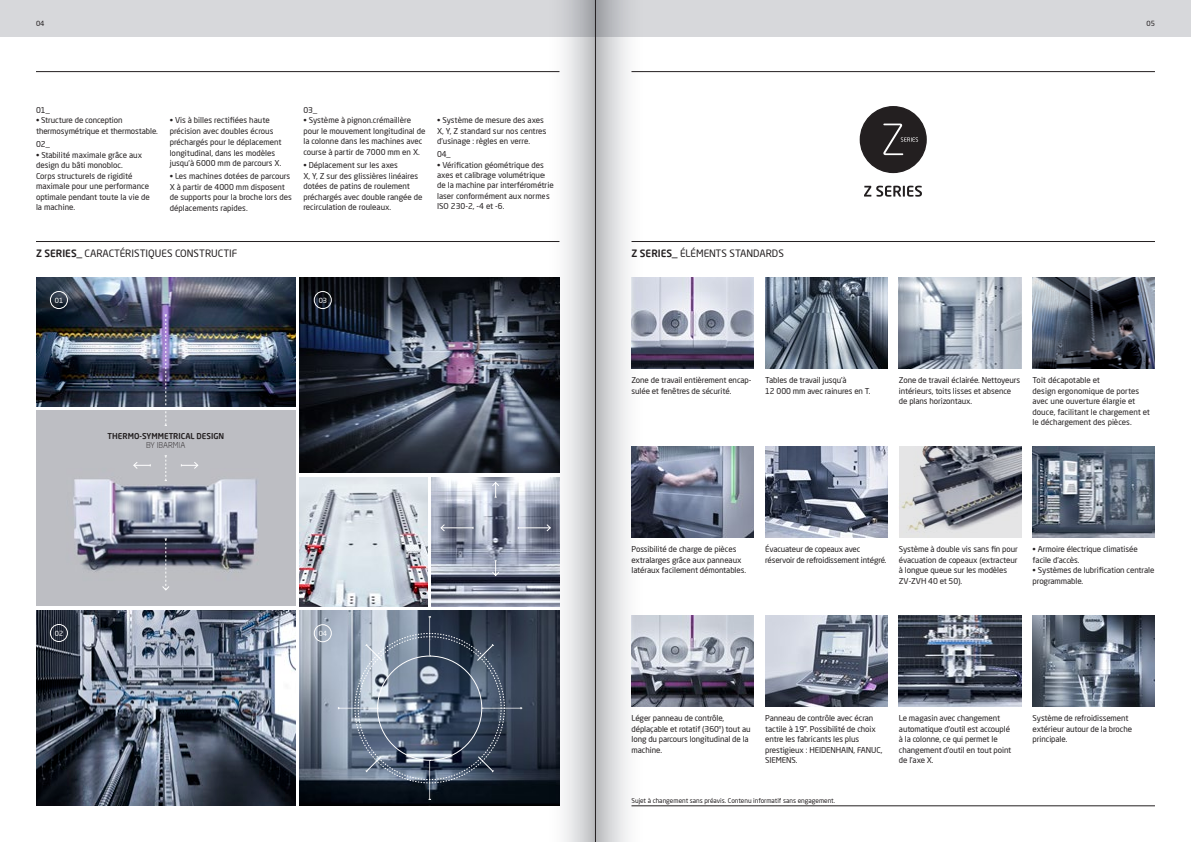
<style>
.page{position:relative;width:1191px;height:842px;background:#fff}
.page>*{position:absolute;margin:0;border:0;box-sizing:border-box;transform-origin:0 0}
.t1{font:10px "Neo Sans Pro";color:#231f20}
.t2{font:8px/10.5px "Neo Sans Pro";letter-spacing:-.01em;color:#231f20}
.t3{font:500 8px "Neo Sans Pro";color:#231f20}
.t4{font:300 8px "Neo Sans Pro";color:#231f20}
.t5{font:7px "Neo Sans Pro";color:#fff}
.t6{font:7px "Neo Sans Pro";color:#231f20}
.t7{font:6.5px "Neo Sans Pro";color:#231f20}
.s1{font-weight:500}
</style>
<div class="page">
<div style="left:0;top:0;width:1191px;height:36px;background:#d7d8db"></div>
<hr style="left:36px;top:71px;width:523px;height:1px;background:#231f20">
<hr style="left:631px;top:71px;width:524px;height:1px;background:#231f20">
<svg style="left:864px;top:186px;width:58px;height:11px"></svg>
<div style="left:860px;top:107px;width:66px;height:65px;background:#231f20;border-radius:50%"></div>
<div style="left:859px;top:106px;width:67px;height:67px;border:1px solid #231f20;border-radius:50%"></div>
<svg style="left:883px;top:124px;width:35px;height:31px"></svg>
<hr style="left:36px;top:241px;width:523px;height:1px;background:#231f20">
<hr style="left:631px;top:241px;width:524px;height:1px;background:#231f20">
<hr style="left:631px;top:806px;width:524px;height:1px;background:#231f20">
<img style="left:36px;top:277px;width:260px;height:129px">
<div style="left:36px;top:410px;width:260px;height:196px;background:#bdbec3"></div>
<img style="left:73px;top:455px;width:185px;height:117px">
<svg style="left:165px;top:315px;width:2px;height:111px"></svg>
<svg style="left:165px;top:456px;width:2px;height:25px"></svg>
<svg style="left:162px;top:539px;width:8px;height:52px"></svg>
<div style="left:50px;top:291px;width:18px;height:18px;border:1px solid #fff;border-radius:50%"></div>
<svg style="left:133px;top:461px;width:18px;height:8px"></svg>
<svg style="left:181px;top:461px;width:17px;height:8px"></svg>
<img style="left:300px;top:277px;width:244px;height:196px">
<svg style="left:427px;top:562px;width:5px;height:29px"></svg>
<div style="left:314px;top:291px;width:17px;height:18px;border:1px solid #fff;border-radius:50%"></div>
<img style="left:36px;top:610px;width:260px;height:196px">
<img style="left:300px;top:610px;width:244px;height:196px">
<svg style="left:338px;top:617px;width:184px;height:183px;background:#5b6879"></svg>
<div style="left:314px;top:624px;width:17px;height:18px;border:1px solid #fff;border-radius:50%"></div>
<div style="left:50px;top:624px;width:18px;height:18px;border:1px solid #fff;border-radius:50%"></div>
<img style="left:300px;top:477px;width:127px;height:129px">
<img style="left:432px;top:477px;width:112px;height:129px">
<hr style="left:518px;top:528px;width:32px;height:1px;background:#fff">
<svg style="left:492px;top:482px;width:7px;height:16px"></svg>
<svg style="left:492px;top:560px;width:7px;height:16px"></svg>
<hr style="left:441px;top:528px;width:32px;height:1px;background:#fff">
<svg style="left:440px;top:524px;width:5px;height:8px"></svg>
<img style="left:899px;top:615px;width:122px;height:91px">
<img style="left:765px;top:615px;width:122px;height:91px">
<img style="left:1032px;top:615px;width:123px;height:91px">
<img style="left:646px;top:615px;width:108px;height:91px">
<img style="left:899px;top:277px;width:122px;height:91px">
<img style="left:646px;top:446px;width:108px;height:91px">
<img style="left:646px;top:277px;width:108px;height:91px">
<img style="left:765px;top:446px;width:122px;height:91px">
<img style="left:1032px;top:446px;width:123px;height:91px">
<img style="left:765px;top:277px;width:122px;height:91px">
<svg style="left:899px;top:446px;width:122px;height:91px;background:#999ba2"></svg>
<svg style="left:1032px;top:277px;width:123px;height:91px;background:#4e5562"></svg>
<svg style="left:544px;top:0;width:51px;height:842px"></svg>
<svg style="left:596px;top:0;width:50px;height:842px"></svg>
<hr style="left:595px;top:0;width:1px;height:842px;background:#231f20">
<p class="t6" style="left:36px;top:19px;width:10px">04</p>
<p class="t6" style="left:1146px;top:19px;width:10px">05</p>
<p class="t2" style="left:36px;top:104px;width:15px">01_</p>
<p class="t2" style="left:36px;top:115px;width:123px">• Structure de conception thermosymétrique et thermostable.</p>
<p class="t2" style="left:36px;top:139px;width:15px">02_</p>
<p class="t2" style="left:36px;top:149px;width:115px">• Stabilité maximale grâce aux design du bâti monobloc.<br>Corps structurels de rigidité maximale pour une performance optimale pendant toute la vie de la machine.</p>
<p class="t2" style="left:170px;top:115px;width:113px">• Vis à billes rectifiées haute précision avec doubles écrous préchargés pour le déplacement longitudinal, dans les modèles jusqu’à 6000 mm de parcours X.</p>
<p class="t2" style="left:170px;top:171px;width:124px">• Les machines dotées de parcours<br>X à partir de 4000 mm disposent de supports pour la broche lors des déplacements rapides.</p>
<p class="t2" style="left:303px;top:104px;width:15px">03_</p>
<p class="t2" style="left:303px;top:115px;width:124px">• Système à pignon.crémaillère pour le mouvement longitudinal de la colonne dans les machines avec course à partir de 7000 mm en X.</p>
<p class="t2" style="left:303px;top:160px;width:121px">• Déplacement sur les axes<br>X, Y, Z sur des glissières linéaires dotées de patins de roulement préchargés avec double rangée de recirculation de rouleaux.</p>
<p class="t2" style="left:437px;top:115px;width:111px">• Système de mesure des axes<br>X, Y, Z standard sur nos centres d’usinage : règles en verre.</p>
<p class="t2" style="left:437px;top:149px;width:15px">04_</p>
<p class="t2" style="left:437px;top:160px;width:118px">• Vérification géométrique des axes et calibrage volumétrique de la machine par interférométrie laser conformément aux normes<br>ISO 230-2, -4 et -6.</p>
<p class="t1" style="left:36px;top:247px;width:203px"><span class="s1">Z SERIES_</span> CARACTÉRISTIQUES CONSTRUCTIF</p>
<p class="t5" style="left:55px;top:296px;width:10px">01</p>
<p class="t5" style="left:319px;top:296px;width:10px">03</p>
<p class="t3" style="left:107px;top:431px;width:118px">THERMO-SYMMETRICAL DESIGN</p>
<p class="t4" style="left:146px;top:440px;width:41px">BY IBARMIA</p>
<p class="t5" style="left:55px;top:629px;width:10px">02</p>
<p class="t5" style="left:319px;top:629px;width:10px">04</p>
<p class="t1" style="left:631px;top:247px;width:154px"><span class="s1">Z SERIES_</span> ÉLÉMENTS STANDARDS</p>
<p class="t2" style="left:631px;top:375px;width:121px">Zone de travail entièrement encap&shy;sulée et fenêtres de sécurité.</p>
<p class="t2" style="left:765px;top:375px;width:107px">Tables de travail jusqu’à<br>12 000 mm avec rainures en T.</p>
<p class="t2" style="left:899px;top:375px;width:123px">Zone de travail éclairée. Nettoyeurs intérieurs, toits lisses et absence de plans horizontaux.</p>
<p class="t2" style="left:1032px;top:375px;width:119px">Toit décapotable et<br>design ergonomique de portes avec une ouverture élargie et douce, facilitant le chargement et le déchargement des pièces.</p>
<p class="t2" style="left:631px;top:544px;width:116px">Possibilité de charge de pièces extralarges grâce aux panneaux latéraux facilement démontables.</p>
<p class="t2" style="left:765px;top:544px;width:123px">Évacuateur de copeaux avec réservoir de refroidissement intégré.</p>
<p class="t2" style="left:899px;top:544px;width:120px">Système à double vis sans fin pour évacuation de copeaux (extracteur à longue queue sur les modèles<br>ZV-ZVH 40 et 50).</p>
<p class="t2" style="left:1032px;top:544px;width:107px">• Armoire électrique climatisée facile d’accès.</p>
<p class="t2" style="left:1032px;top:565px;width:123px">• Systèmes de lubrification centrale programmable.</p>
<p class="t2" style="left:631px;top:713px;width:121px">Léger panneau de contrôle, déplaçable et rotatif (360º) tout au long du parcours longitudinal de la machine.</p>
<p class="t2" style="left:765px;top:713px;width:119px">Panneau de contrôle avec écran tactile à 19”. Possibilité de choix entre les fabricants les plus prestigieux : HEIDENHAIN, FANUC,<br>SIEMENS.</p>
<p class="t2" style="left:899px;top:713px;width:114px">Le magasin avec changement automatique d’outil est accouplé à la colonne, ce qui permet le changement d’outil en tout point de l’axe X.</p>
<p class="t2" style="left:1032px;top:713px;width:101px">Système de refroidissement extérieur autour de la broche principale.</p>
<p class="t7" style="left:631px;top:797px;width:205px">Sujet à changement sans préavis. Contenu informatif sans engagement.</p>
</div>
